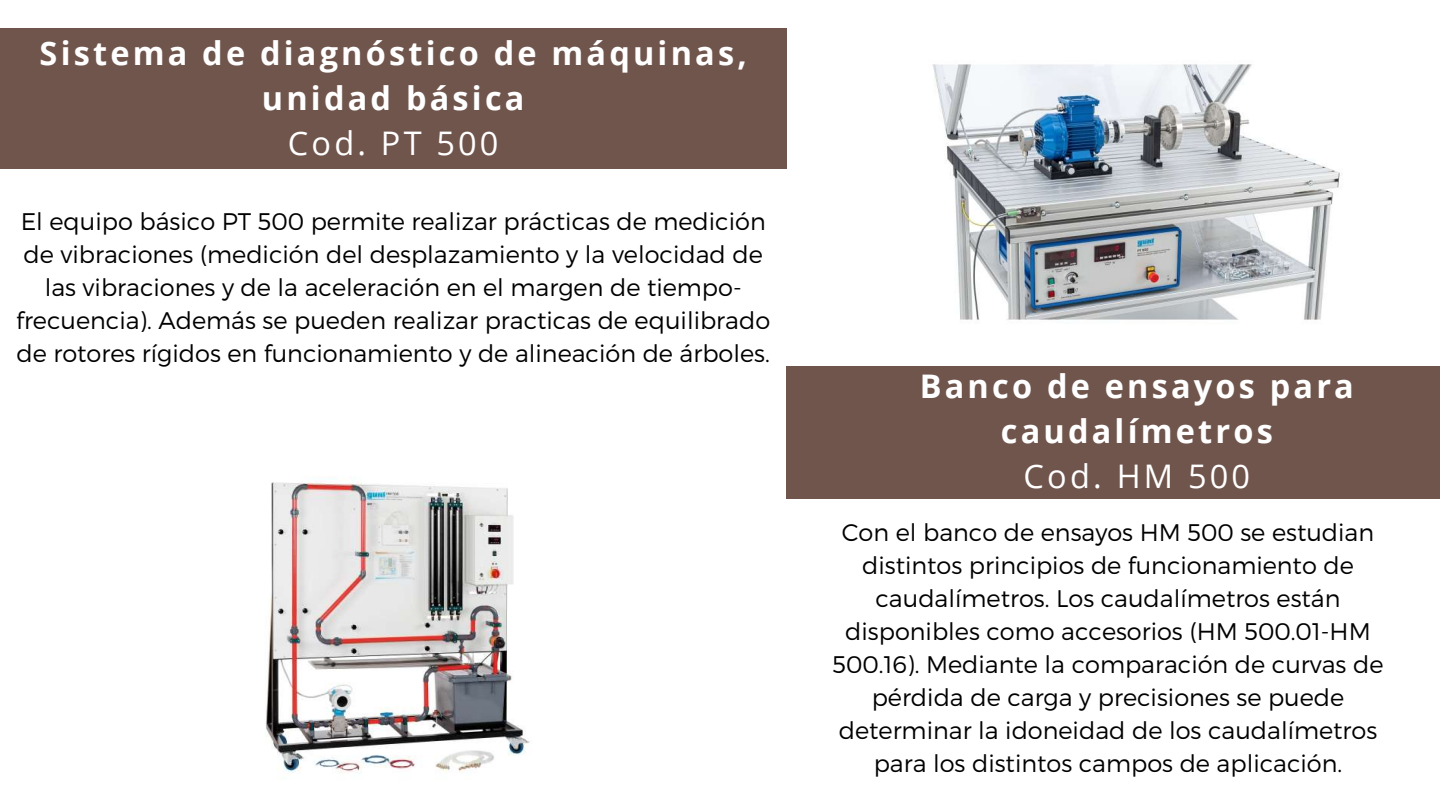
<style>
.page{position:relative;width:1440px;height:810px;background:#fff}
.page>*{position:absolute;margin:0;border:0;box-sizing:border-box;transform-origin:0 0}
.t1{font:700 32.5px/45px "Open Sans";letter-spacing:.1em;color:#fff;text-align:center}
.t2{font:32.5px "Open Sans";letter-spacing:.1em;color:#fff}
.t3{font:300 24px/33px "Montserrat";color:#000;text-align:center}
</style>
<div class="page">
<div style="left:0;top:29px;width:786px;height:139px;background:#70554d"></div>
<div style="left:786px;top:366px;width:654px;height:133px;background:#70554d"></div>
<img style="left:932px;top:64px;width:408px;height:256px">
<img style="left:265px;top:477px;width:265px;height:297px">
<h1 class="t1" style="left:40px;top:30px;width:709px">Sistema de diagnóstico de máquinas, unidad básica</h1>
<h1 class="t2" style="left:288px;top:121px;width:212px">Cod. PT 500</h1>
<p class="t3" style="left:16px;top:204px;width:755px">El equipo básico PT 500 permite realizar prácticas de medición de vibraciones (medición del desplazamiento y la velocidad de las vibraciones y de la aceleración en el margen de tiempo&shy;frecuencia). Además se pueden realizar practicas de equilibrado de rotores rígidos en funcionamiento y de alineación de árboles.</p>
<h1 class="t1" style="left:920px;top:363px;width:436px">Banco de ensayos para caudalímetros</h1>
<h1 class="t2" style="left:1024px;top:453px;width:228px">Cod. HM 500</h1>
<p class="t3" style="left:833px;top:515px;width:552px">Con el banco de ensayos HM 500 se estudian distintos principios de funcionamiento de caudalímetros. Los caudalímetros están disponibles como accesorios (HM 500.01-HM 500.16). Mediante la comparación de curvas de pérdida de carga y precisiones se puede determinar la idoneidad de los caudalímetros para los distintos campos de aplicación.</p>
</div>
